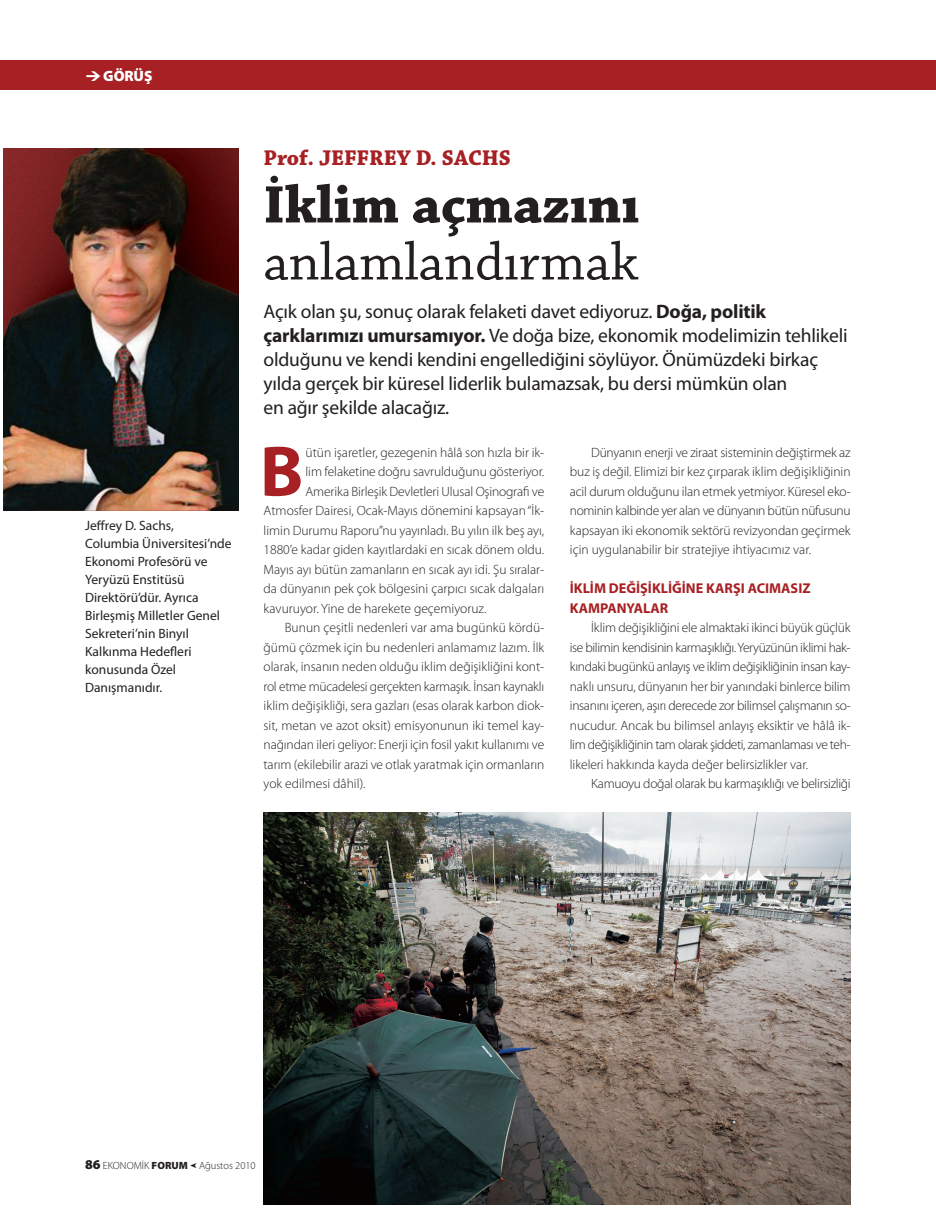
<style>
.page{position:relative;width:936px;height:1212px;background:#fff}
.page>*{position:absolute;margin:0;border:0;box-sizing:border-box;transform-origin:0 0}
.t1{font:700 72px "Myriad Pro";color:#a72023}
.t2{font:55.5px "Chaparral Pro";color:#231f20}
.t3{font:700 55.5px "Chaparral Pro";color:#231f20}
.t4{font:700 22.5px "Chaparral Pro";letter-spacing:-.005em;color:#a72023}
.t5{font:19.5px/24px "Myriad Pro";letter-spacing:-.01em;color:#231f20}
.t6{font:900 15px "Myriad Pro";letter-spacing:-.005em;color:#fff}
.t7{font:700 14.25px/19.5px "Myriad Pro";color:#a72023}
.t8{font:300 13.5px/19.5px "Myriad Pro";color:#231f20;text-align:justify}
.t9{font:13.5px/18px "Myriad Pro";color:#231f20}
.t10{font:300 13.5px "Myriad Pro";letter-spacing:-.02em;color:#231f20}
.t11{font:300 10.5px "Myriad Pro";color:#231f20}
.s1{font-weight:700}
.s2{font-weight:900;font-size:13.5px}
.s3{font-weight:900}
</style>
<div class="page">
<div style="left:0;top:60px;width:935px;height:30px;background:#a72023"></div>
<img style="left:3px;top:149px;width:235px;height:361px">
<img style="left:264px;top:812px;width:586px;height:392px">
<p class="t6" style="left:103px;top:67px;width:51px">GÖRÜŞ</p>
<p class="t9" style="left:85px;top:518px;width:148px">Jeffrey D. Sachs,<br>Columbia Üniversitesi’nde<br>Ekonomi Profesörü ve<br>Yeryüzü Enstitüsü<br>Direktörü’dür. Ayrıca<br>Birleşmiş Milletler Genel<br>Sekreteri’nin Binyıl<br>Kalkınma Hedefleri konusunda Özel<br>Danışmanıdır.</p>
<h3 class="t4" style="left:263px;top:145px;width:249px">Prof. JEFFREY D. SACHS</h3>
<h2 class="t3" style="left:263px;top:171px;width:377px">İklim açmazını</h2>
<h2 class="t2" style="left:263px;top:241px;width:376px">anlamlandırmak</h2>
<p class="t5" style="left:263px;top:301px;width:585px">Açık olan şu, sonuç olarak felaketi davet ediyoruz. <span class="s1">Doğa, politik çarklarımızı umursamıyor.</span> Ve doğa bize, ekonomik modelimizin tehlikeli olduğunu ve kendi kendini engellediğini söylüyor. Önümüzdeki birkaç yılda gerçek bir küresel liderlik bulamazsak, bu dersi mümkün olan<br>en ağır şekilde alacağız.</p>
<h1 class="t1" style="left:260px;top:429px;width:45px">B</h1>
<p class="t8" style="left:305px;top:443px;width:240px">ütün işaretler, gezegenin hâlâ son hızla bir ik-</p>
<p class="t8" style="left:305px;top:463px;width:240px">lim felaketine doğru savrulduğunu gösteriyor.</p>
<p class="t8" style="left:305px;top:482px;width:240px">Amerika Birleşik Devletleri Ulusal Oşinografi ve</p>
<p class="t8" style="left:263px;top:502px;width:282px">Atmosfer Dairesi, Ocak-Mayıs dönemini kapsayan “İk-</p>
<p class="t8" style="left:263px;top:521px;width:282px">limin Durumu Raporu”nu yayınladı. Bu yılın ilk beş ayı,</p>
<p class="t8" style="left:263px;top:541px;width:282px">1880’e kadar giden kayıtlardaki en sıcak dönem oldu.</p>
<p class="t8" style="left:263px;top:560px;width:282px">Mayıs ayı bütün zamanların en sıcak ayı idi. Şu sıralar-</p>
<p class="t8" style="left:263px;top:580px;width:282px">da dünyanın pek çok bölgesini çarpıcı sıcak dalgaları</p>
<p class="t8" style="left:263px;top:599px;width:224px">kavuruyor. Yine de harekete geçemiyoruz.</p>
<p class="t8" style="left:285px;top:619px;width:261px">Bunun çeşitli nedenleri var ama bugünkü kördü-</p>
<p class="t8" style="left:263px;top:638px;width:282px">ğümü çözmek için bu nedenleri anlamamız lazım. İlk</p>
<p class="t8" style="left:263px;top:658px;width:282px">olarak, insanın neden olduğu iklim değişikliğini kont-</p>
<p class="t10" style="left:263px;top:681px;width:282px">rol etme mücadelesi gerçekten karmaşık. İnsan kaynaklı</p>
<p class="t8" style="left:263px;top:697px;width:282px">iklim değişikliği, sera gazları (esas olarak karbon diok-</p>
<p class="t8" style="left:263px;top:716px;width:282px">sit, metan ve azot oksit) emisyonunun iki temel kay-</p>
<p class="t8" style="left:263px;top:736px;width:282px">nağından ileri geliyor: Enerji için fosil yakıt kullanımı ve</p>
<p class="t8" style="left:263px;top:755px;width:282px">tarım (ekilebilir arazi ve otlak yaratmak için ormanların</p>
<p class="t8" style="left:263px;top:775px;width:104px">yok edilmesi dâhil).</p>
<p class="t8" style="left:570px;top:443px;width:282px;text-indent:21px">Dünyanın enerji ve ziraat sisteminin değiştirmek az buz iş değil. Elimizi bir kez çırparak iklim değişikliğinin acil durum olduğunu ilan etmek yetmiyor. Küresel eko&shy;nominin kalbinde yer alan ve dünyanın bütün nüfusunu kapsayan iki ekonomik sektörü revizyondan geçirmek için uygulanabilir bir stratejiye ihtiyacımız var.</p>
<p class="t7" style="left:570px;top:578px;width:242px">İKLİM DEĞİŞİKLİĞİNE KARŞI ACIMASIZ<br>KAMPANYALAR</p>
<p class="t8" style="left:570px;top:619px;width:282px;text-indent:21px">İklim değişikliğini ele almaktaki ikinci büyük güçlük ise bilimin kendisinin karmaşıklığı. Yeryüzünün iklimi hak&shy;kındaki bugünkü anlayış ve iklim değişikliğinin insan kay&shy;naklı unsuru, dünyanın her bir yanındaki binlerce bilim insanını içeren, aşırı derecede zor bilimsel çalışmanın so&shy;nucudur. Ancak bu bilimsel anlayış eksiktir ve hâlâ ik&shy;lim değişikliğinin tam olarak şiddeti, zamanlaması ve teh&shy;likeleri hakkında kayda değer belirsizlikler var.</p>
<p class="t10" style="left:591px;top:778px;width:261px">Kamuoyu doğal olarak bu karmaşıklığı ve belirsizliği</p>
<p class="t11" style="left:85px;top:1161px;width:172px"><span class="s2">86</span> EKONOMİK <span class="s3">FORUM</span> ● Ağustos 2010</p>
</div>
